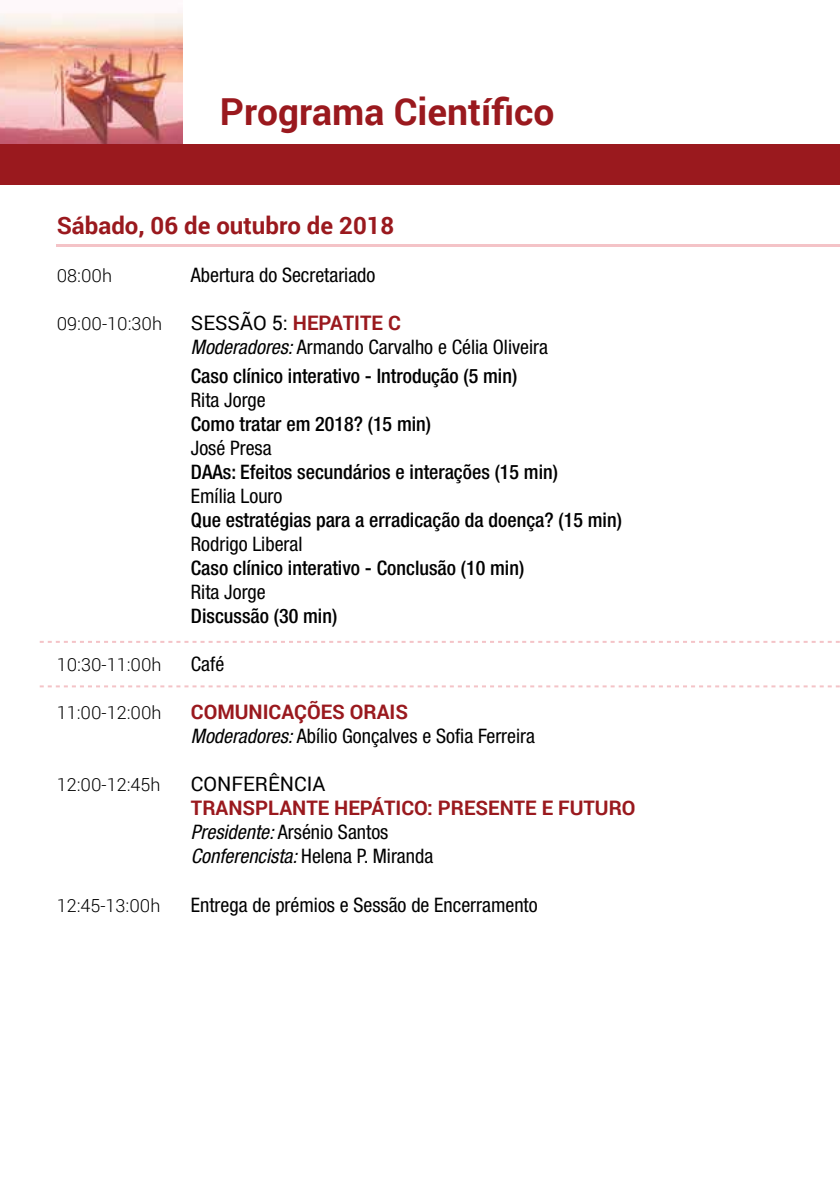
<style>
.page{position:relative;width:840px;height:1191px;background:#fff}
.page>*{position:absolute;margin:0;border:0;box-sizing:border-box;transform-origin:0 0}
.t1{font:700 37.2px "Roboto";color:#9a191e}
.t2{font:700 24px "Roboto";color:#9a191e}
.t3{font:500 condensed 20px/29.6px "Helvetica Neue";color:#000}
.t4{font:condensed 20px/24px "Helvetica Neue";color:#000}
.t5{font:700 20px "Roboto";color:#9a191e}
.t6{font:20px "Roboto";color:#000}
.t7{font:300 18px "Roboto";color:#000}
.s1{font-weight:400;color:#000}
.s2{font-weight:400;font-style:italic}
.s3{font-weight:400}
.s4{font-style:italic}
</style>
<div class="page">
<img style="left:0;top:11px;width:183px;height:133px">
<div style="left:0;top:144px;width:839px;height:41px;background:#9a191e"></div>
<hr style="left:57px;top:244px;width:782px;height:3px;background:#f4c3c7">
<svg style="left:40px;top:641px;width:799px;height:2px"></svg>
<svg style="left:40px;top:685px;width:799px;height:2px"></svg>
<h1 class="t1" style="left:220px;top:85px;width:336px">Programa Científico</h1>
<p class="t2" style="left:57px;top:208px;width:339px">Sábado, 06 de outubro de 2018</p>
<p class="t7" style="left:57px;top:263px;width:57px">08:00h</p>
<p class="t4" style="left:191px;top:262px;width:186px">Abertura do Secretariado</p>
<p class="t7" style="left:57px;top:311px;width:107px">09:00-10:30h</p>
<p class="t5" style="left:191px;top:308px;width:211px"><span class="s1">SESSÃO 5:</span> HEPATITE C</p>
<p class="t3" style="left:191px;top:331px;width:358px"><span class="s2">Moderadores:</span> <span class="s3">Armando Carvalho e Célia Oliveira<br></span>Caso clínico interativo - Introdução (5 min)</p>
<p class="t4" style="left:191px;top:388px;width:76px">Rita Jorge</p>
<p class="t3" style="left:191px;top:409px;width:241px">Como tratar em 2018? (15 min)</p>
<p class="t4" style="left:191px;top:436px;width:82px">José Presa</p>
<p class="t3" style="left:191px;top:457px;width:368px">DAAs: Efeitos secundários e interações (15 min)</p>
<p class="t4" style="left:191px;top:484px;width:93px">Emília Louro</p>
<p class="t3" style="left:191px;top:505px;width:432px">Que estratégias para a erradicação da doença? (15 min)</p>
<p class="t4" style="left:191px;top:532px;width:113px">Rodrigo Liberal</p>
<p class="t3" style="left:191px;top:553px;width:334px">Caso clínico interativo - Conclusão (10 min)</p>
<p class="t4" style="left:191px;top:580px;width:76px">Rita Jorge</p>
<p class="t3" style="left:191px;top:601px;width:148px">Discussão (30 min)</p>
<p class="t7" style="left:57px;top:652px;width:106px">10:30-11:00h</p>
<p class="t4" style="left:191px;top:652px;width:35px">Café</p>
<p class="t7" style="left:57px;top:700px;width:106px">11:00-12:00h</p>
<p class="t5" style="left:191px;top:698px;width:219px">COMUNICAÇÕES ORAIS</p>
<p class="t4" style="left:191px;top:724px;width:345px"><span class="s4">Moderadores:</span> Abílio Gonçalves e Sofia Ferreira</p>
<p class="t7" style="left:57px;top:772px;width:105px">12:00-12:45h</p>
<p class="t6" style="left:191px;top:770px;width:136px">CONFERÊNCIA</p>
<p class="t5" style="left:191px;top:794px;width:446px">TRANSPLANTE HEPÁTICO: PRESENTE E FUTURO</p>
<p class="t4" style="left:191px;top:820px;width:244px"><span class="s4">Presidente:</span> Arsénio Santos<br><span class="s4">Conferencista:</span> Helena P. Miranda</p>
<p class="t7" style="left:57px;top:892px;width:105px">12:45-13:00h</p>
<p class="t4" style="left:191px;top:892px;width:348px">Entrega de prémios e Sessão de Encerramento</p>
</div>
